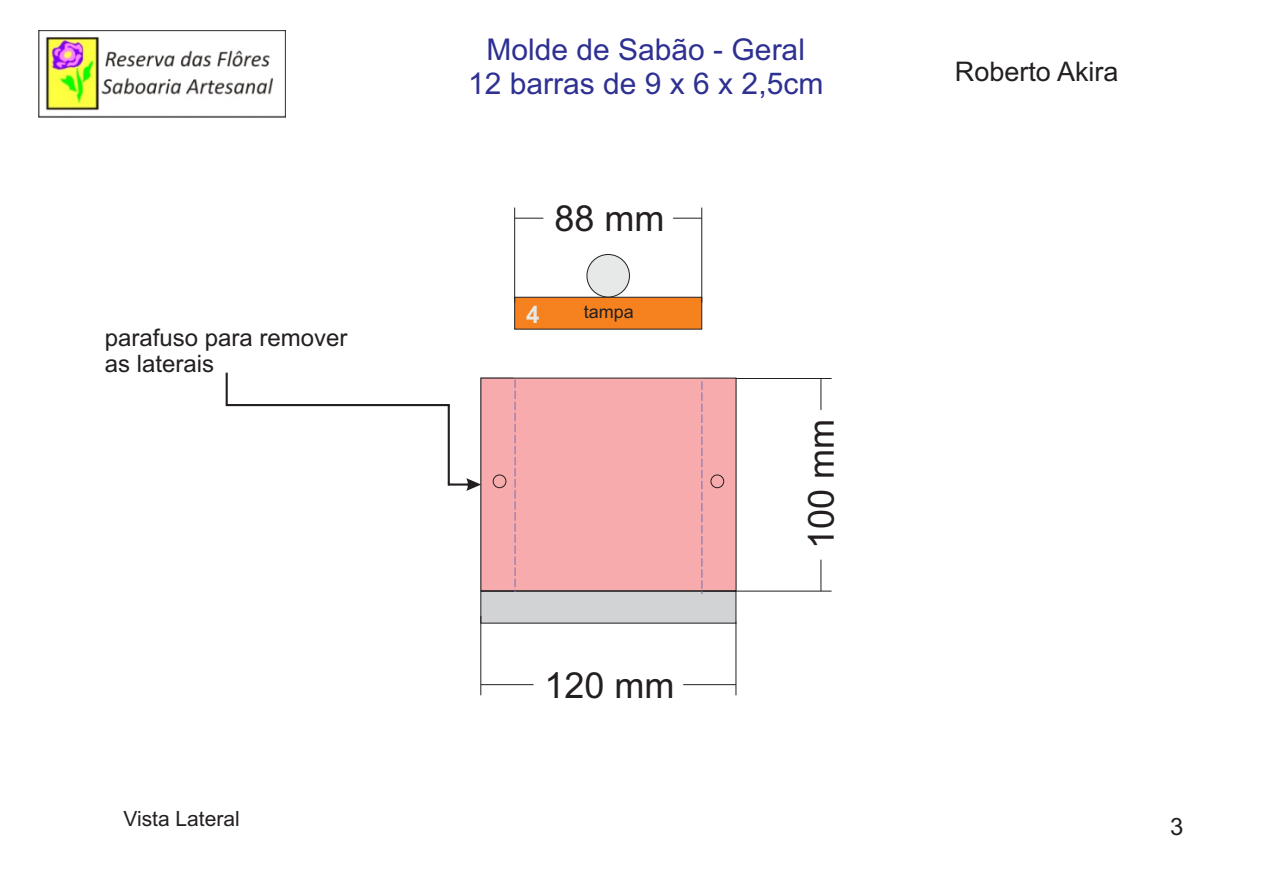
<style>
.page{position:relative;width:1263px;height:893px;background:#fff}
.page>*{position:absolute;margin:0;border:0;box-sizing:border-box;transform-origin:0 0}
.t1{font:36px "Arial";color:#231f20}
.t2{font:30px/33.5px "Arial";color:#2e3092;text-align:center}
.t3{font:27px "Arial";color:#231f20}
.t4{font:24px/26.8px "Arial";color:#231f20}
.t5{font:700 24px "Arial";color:#e7e8e8}
.t6{font:21px "Arial";color:#231f20}
.t7{font:18px "Arial";color:#231f20}
</style>
<div class="page">
<svg style="left:514px;top:296px;width:189px;height:34px;background:#e77f26"></svg>
<div style="left:586px;top:254px;width:44px;height:43px;background:#e7e8e8;border:1px solid #231f20;border-radius:50%"></div>
<hr style="left:701px;top:208px;width:1px;height:95px;background:#231f20">
<hr style="left:514px;top:208px;width:1px;height:95px;background:#231f20">
<svg style="left:673px;top:218px;width:29px;height:1px"></svg>
<svg style="left:515px;top:218px;width:28px;height:1px"></svg>
<img style="left:38px;top:31px;width:248px;height:86px">
<hr style="left:735px;top:622px;width:1px;height:73px;background:#231f20">
<hr style="left:480px;top:616px;width:1px;height:79px;background:#231f20">
<hr style="left:683px;top:684px;width:53px;height:1px;background:#231f20">
<hr style="left:481px;top:684px;width:52px;height:1px;background:#231f20">
<hr style="left:734px;top:591px;width:97px;height:1px;background:#231f20">
<hr style="left:732px;top:378px;width:99px;height:1px;background:#231f20">
<hr style="left:820px;top:560px;width:1px;height:31px;background:#231f20">
<hr style="left:820px;top:378px;width:1px;height:32px;background:#231f20">
<svg style="left:226px;top:373px;width:511px;height:251px"></svg>
<p class="t4" style="left:105px;top:326px;width:244px">parafuso para remover as laterais</p>
<p class="t2" style="left:468px;top:36px;width:357px">Molde de Sabão - Geral<br>12 barras de 9 x 6 x 2,5cm</p>
<p class="t1" style="left:554px;top:205px;width:112px">88 mm</p>
<p class="t5" style="left:526px;top:306px;width:15px">4</p>
<p class="t7" style="left:584px;top:305px;width:52px">tampa</p>
<p class="t1" style="left:544px;top:671px;width:132px">120 mm</p>
<p class="t1" style="left:808px;top:549px;width:132px;rotate:-90deg">100 mm</p>
<p class="t3" style="left:955px;top:62px;width:165px">Roberto Akira</p>
<p class="t6" style="left:123px;top:811px;width:118px">Vista Lateral</p>
<p class="t4" style="left:1170px;top:815px;width:15px">3</p>
</div>
